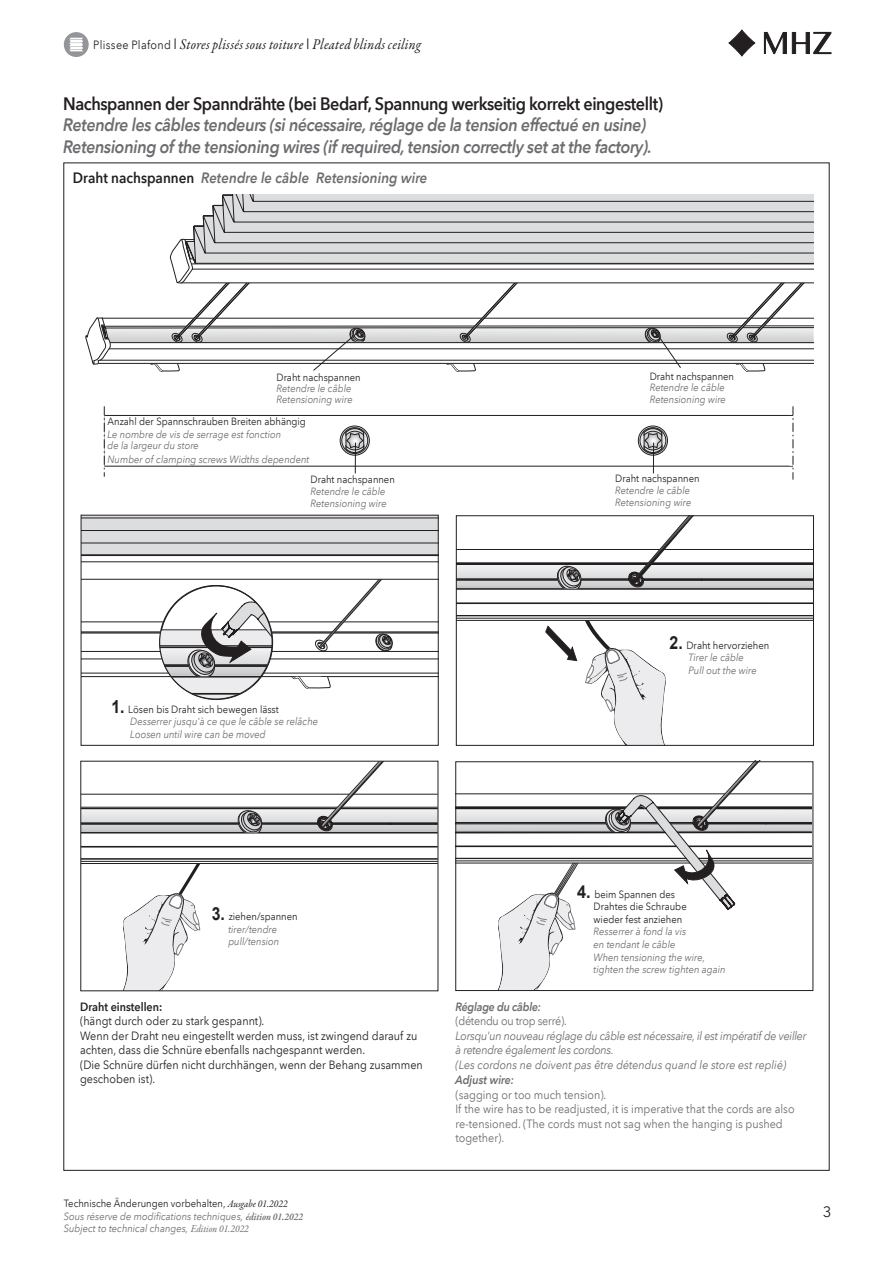
<style>
.page{position:relative;width:893px;height:1263px;background:#fff}
.page>*{position:absolute;margin:0;border:0;box-sizing:border-box;transform-origin:0 0}
.t1{font:italic 600 18px/21.6px "Avenir Next LT Com";letter-spacing:-.025em;color:#6c6d70;scale:.9 1}
.t2{font:600 18px "Avenir Next LT Com";letter-spacing:-.025em;color:#231f20;scale:.9 1}
.t3{font:italic 15px "Garamond Premr Pro";letter-spacing:.02em;color:#231f20;scale:.9 1}
.t4{font:italic 600 15px "Avenir Next LT Com";color:#6c6d70;scale:.9 1}
.t5{font:15px "Avenir Next LT Com";color:#231f20}
.t6{font:12px/14.4px "Avenir Next LT Com";color:#231f20;scale:.9 1}
.t7{font:italic 12px/14.4px "Avenir Next LT Com";letter-spacing:-.025em;color:#6c6d70;scale:.9 1}
.t8{font:12px/14.4px "Avenir Next LT Com";color:#6c6d70;scale:.9 1}
.t9{font:12px "Avenir Next LT Com";letter-spacing:-.025em;color:#6c6d70;scale:.9 1}
.t10{font:600 12px "Avenir Next LT Com";color:#231f20;scale:.9 1}
.t11{font:italic 600 12px "Avenir Next LT Com";letter-spacing:-.025em;color:#6c6d70;scale:.9 1}
.t12{font:italic 600 12px "Avenir Next LT Com";color:#6c6d70;scale:.9 1}
.t13{font:italic 10.8px "Avenir Next LT Com";color:#6c6d70;scale:.88 1}
.t14{font:italic 10.5px/12.6px "Avenir Next LT Com";color:#6c6d70;scale:.9 1}
.t15{font:10.5px/12.6px "Avenir Next LT Com";color:#231f20;scale:.9 1}
.s1{font-family:"Avenir Next LT Com";font-style:normal;font-size:12px}
.s2{font-family:"Avenir Next LT Com";font-style:normal}
.s3{font-style:normal;color:#231f20}
.s4{font-family:"Arial";font-weight:700;font-size:18px}
.s5{font-style:italic;color:#6c6d70}
.s6{font-style:italic;font-size:10.8px;color:#6c6d70}
.s7{font-family:"Arial";font-weight:700;font-style:normal;font-size:18px;color:#231f20}
.s8{font-family:"Garamond Premr Pro";color:#231f20}
.s9{font-family:"Garamond Premr Pro";font-weight:600}
.s10{font-family:"Garamond Premr Pro"}
</style>
<div class="page">
<svg style="left:82px;top:763px;width:354px;height:226px"></svg>
<svg style="left:457px;top:763px;width:354px;height:226px"></svg>
<div style="left:455px;top:761px;width:358px;height:230px;border:1px solid #231f20"></div>
<div style="left:104px;top:415px;width:689px;height:51px;border:1px solid #231f20"></div>
<svg style="left:85px;top:194px;width:729px;height:178px"></svg>
<svg style="left:81px;top:515px;width:357px;height:184px"></svg>
<svg style="left:458px;top:517px;width:354px;height:227px"></svg>
<div style="left:456px;top:515px;width:358px;height:231px;border:1px solid #231f20"></div>
<svg style="left:638px;top:426px;width:29px;height:29px"></svg>
<div style="left:638px;top:426px;width:30px;height:29px;border:1px solid #231f20;border-radius:50%"></div>
<svg style="left:640px;top:428px;width:26px;height:25px"></svg>
<div style="left:640px;top:427px;width:26px;height:27px;border:1px solid #231f20;border-radius:50%"></div>
<svg style="left:644px;top:428px;width:18px;height:25px"></svg>
<hr style="left:653px;top:443px;width:1px;height:30px;background:#231f20">
<svg style="left:340px;top:426px;width:29px;height:29px"></svg>
<div style="left:340px;top:426px;width:30px;height:29px;border:1px solid #231f20;border-radius:50%"></div>
<svg style="left:342px;top:428px;width:26px;height:25px"></svg>
<div style="left:342px;top:427px;width:26px;height:27px;border:1px solid #231f20;border-radius:50%"></div>
<svg style="left:345px;top:428px;width:19px;height:25px"></svg>
<hr style="left:355px;top:443px;width:1px;height:30px;background:#231f20">
<svg style="left:103px;top:415px;width:1px;height:50px"></svg>
<svg style="left:104px;top:406px;width:1px;height:71px"></svg>
<div style="left:790px;top:416px;width:3px;height:50px;background:#fff;border:2px solid #fff"></div>
<svg style="left:793px;top:406px;width:1px;height:74px"></svg>
<svg style="left:729px;top:30px;width:26px;height:26px"></svg>
<svg style="left:764px;top:32px;width:67px;height:22px"></svg>
<div style="left:64px;top:32px;width:25px;height:25px;background:#939598;border-radius:50%"></div>
<svg style="left:69px;top:38px;width:14px;height:13px"></svg>
<h2 class="t3" style="left:93px;top:35px;width:366px"><span class="s1">Plissee Plafond</span> <span class="s2">I</span> Stores plissés sous toiture <span class="s2">I</span> Pleated blinds ceiling</h2>
<h1 class="t2" style="left:63px;top:92px;width:668px">Nachspannen der Spanndrähte (bei Bedarf, Spannung werkseitig korrekt eingestellt)</h1>
<h1 class="t1" style="left:63px;top:114px;width:656px">Retendre les câbles tendeurs (si nécessaire, réglage de la tension effectué en usine)<br>Retensioning of the tensioning wires (if required, tension correctly set at the factory).</h1>
<h2 class="t4" style="left:73px;top:169px;width:395px"><span class="s3">Draht nachspannen</span> Retendre le câble Retensioning wire</h2>
<p class="t15" style="left:277px;top:371px;width:95px">Draht nachspannen</p>
<p class="t14" style="left:277px;top:383px;width:86px;line-height:10.8px">Retendre le câble<br>Retensioning wire</p>
<p class="t15" style="left:108px;top:415px;width:222px">Anzahl der Spannschrauben Breiten abhängig</p>
<p class="t14" style="left:108px;top:428px;width:194px;line-height:11.2px">Le nombre de vis de serrage est fonction de la largeur du store</p>
<p class="t14" style="left:108px;top:453px;width:226px">Number of clamping screws Widths dependent</p>
<p class="t15" style="left:311px;top:473px;width:95px">Draht nachspannen</p>
<p class="t14" style="left:311px;top:485px;width:86px;line-height:12px">Retendre le câble<br>Retensioning wire</p>
<p class="t15" style="left:130px;top:703px;width:210px;text-indent:-19px"><span class="s4">1.</span> Lösen bis Draht sich bewegen lässt<br><span class="s5">Desserrer jusqu'à ce que le câble</span> <span class="s6">se relâche</span></p>
<p class="t13" style="left:130px;top:727px;width:155px">Loosen until wire can be moved</p>
<p class="t15" style="left:650px;top:370px;width:95px">Draht nachspannen</p>
<p class="t14" style="left:650px;top:382px;width:86px;line-height:12px">Retendre le câble<br>Retensioning wire</p>
<p class="t15" style="left:615px;top:472px;width:95px">Draht nachspannen</p>
<p class="t14" style="left:615px;top:484px;width:86px;line-height:12px">Retendre le câble<br>Retensioning wire</p>
<p class="t14" style="left:688px;top:639px;width:91px;text-indent:-19px"><span class="s7">2.</span> <span class="s3">Draht hervorziehen<br></span>Tirer le câble<br>Pull out the wire</p>
<p class="t14" style="left:212px;top:910px;width:97px;text-align:center"><span class="s7">3.</span> <span class="s3">ziehen/spannen </span>tirer/tendre pull/tension</p>
<p class="t10" style="left:80px;top:999px;width:93px">Draht einstellen:</p>
<p class="t6" style="left:80px;top:1014px;width:382px">(hängt durch oder zu stark gespannt).<br>Wenn der Draht neu eingestellt werden muss, ist zwingend darauf zu achten, dass die Schnüre ebenfalls nachgespannt werden.<br>(Die Schnüre dürfen nicht durchhängen, wenn der Behang zusammen geschoben ist).</p>
<p class="t14" style="left:64px;top:1197px;width:268px"><span class="s3">Technische Änderungen vorbehalten,</span> <span class="s8">Ausgabe 01.2022<br></span>Sous réserve de modifications techniques, <span class="s9">édition 01.2022<br></span>Subject to technical changes, <span class="s10">Edition 01.2022</span></p>
<p class="t15" style="left:594px;top:887px;width:105px;text-indent:-17px"><span class="s4">4.</span> beim Spannen des<br>Drahtes die Schraube wieder fest anziehen</p>
<p class="t14" style="left:594px;top:925px;width:148px">Resserrer à fond la vis<br>en tendant le câble<br>When tensioning the wire, tighten the screw tighten again</p>
<p class="t11" style="left:455px;top:999px;width:97px">Réglage du câble:</p>
<p class="t9" style="left:455px;top:1014px;width:125px">(détendu ou trop serré).</p>
<p class="t7" style="left:455px;top:1028px;width:392px">Lorsqu'un nouveau réglage du câble est nécessaire, il est impératif de veiller à retendre également les cordons.<br>(Les cordons ne doivent pas être détendus quand le store est replié)</p>
<p class="t12" style="left:455px;top:1073px;width:67px">Adjust wire:</p>
<p class="t8" style="left:455px;top:1087px;width:378px">(sagging or too much tension).<br>If the wire has to be readjusted, it is imperative that the cords are also re-tensioned. (The cords must not sag when the hanging is pushed together).</p>
<h2 class="t5" style="left:823px;top:1202px;width:10px">3</h2>
</div>
